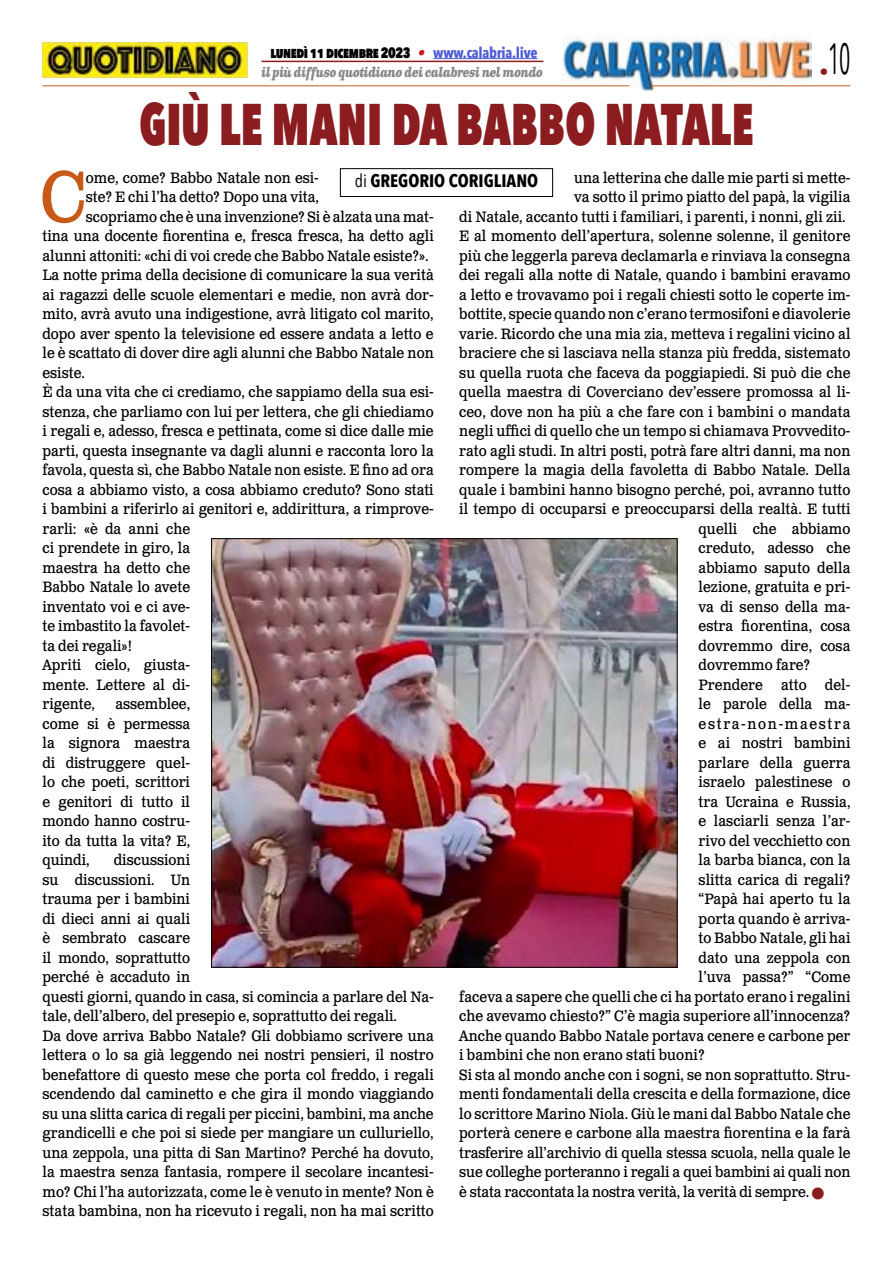
<style>
.page{position:relative;width:893px;height:1263px;background:#fff}
.page>*{position:absolute;margin:0;border:0;box-sizing:border-box;transform-origin:0 0}
.t1{font:71.25px "Clarendon Text Pro";color:#c85a19;scale:.91 1}
.t2{font:800 58.5px "Avenir Next Condensed";color:#8b1c1f;scale:.8 1}
.t3{font:43.5px "Avenir Next Condensed";color:#000;scale:.55 1}
.t4{font:700 18px "Avenir Next Condensed";color:#000}
.t5{font:15px/19.5px "Clarendon Text Pro";color:#000;text-align:justify;scale:.91 1}
.t6{font:800 15px "Avenir Next Condensed";letter-spacing:-.03em;color:#000;scale:.92 1}
.t7{font:15px "Clarendon Text Pro";letter-spacing:.12em;color:#000;scale:.91 1}
.t8{font:italic 700 13.5px "Clarendon Text Pro";letter-spacing:-.05em;color:#878787;scale:.79 1}
.s1{font-family:"Clarendon Text Pro";font-weight:700;font-style:italic;color:#ca181a}
.s2{font-weight:700;color:#4f5cd6}
.s3{color:#8b1c1f}
.s4{font-weight:400}
</style>
<div class="page">
<img style="left:563px;top:36px;width:248px;height:54px">
<hr style="left:43px;top:85px;width:586px;height:1px;background:#c85a19">
<hr style="left:651px;top:85px;width:199px;height:1px;background:#c85a19">
<hr style="left:433px;top:58px;width:105px;height:1px;background:#4f5cd6">
<hr style="left:261px;top:61px;width:282px;height:1px;background:#8b1c1f">
<img style="left:43px;top:43px;width:204px;height:34px">
<div style="left:340px;top:168px;width:213px;height:29px;border:1px solid #000"></div>
<img style="left:213px;top:540px;width:462px;height:425px">
<p class="t6" style="left:270px;top:43px;width:292px">lunedì 11 dicembre 2023 <span class="s1">•</span> <span class="s2">www.calabria.live</span></p>
<p class="t8" style="left:261px;top:64px;width:358px">il più diffuso quotidiano dei calabresi nel mondo</p>
<h2 class="t2" style="left:139px;top:88px;width:769px">GIÙ LE MANI DA BABBO NATALE</h2>
<h3 class="t3" style="left:820px;top:21px;width:58px"><sub>•</sub>10</h3>
<h1 class="t1" style="left:40px;top:154px;width:52px">C</h1>
<p class="t5" style="left:86px;top:168px;width:258px">ome, come? Babbo Natale non esi-</p>
<p class="t5" style="left:574px;top:168px;width:305px">una letterina che dalle mie parti si mette-</p>
<p class="t5" style="left:574px;top:188px;width:305px">va sotto il primo piatto del papà, la vigilia</p>
<p class="t5" style="left:459px;top:207px;width:426px">di Natale, accanto tutti i familiari, i parenti, i nonni, gli zii.</p>
<p class="t5" style="left:459px;top:227px;width:431px">E al momento dell’apertura, solenne solenne, il genitore</p>
<p class="t5" style="left:459px;top:246px;width:431px">più che leggerla pareva declamarla e rinviava la consegna</p>
<p class="t5" style="left:459px;top:266px;width:431px">dei regali alla notte di Natale, quando i bambini eravamo</p>
<p class="t5" style="left:459px;top:285px;width:431px">a letto e trovavamo poi i regali chiesti sotto le coperte im-</p>
<p class="t5" style="left:459px;top:305px;width:431px">bottite, specie quando non c’erano termosifoni e diavolerie</p>
<p class="t5" style="left:459px;top:324px;width:431px">varie. Ricordo che una mia zia, metteva i regalini vicino al</p>
<p class="t5" style="left:459px;top:344px;width:431px">braciere che si lasciava nella stanza più fredda, sistemato</p>
<p class="t5" style="left:459px;top:363px;width:431px">su quella ruota che faceva da poggiapiedi. Si può die che</p>
<p class="t5" style="left:459px;top:383px;width:431px">quella maestra di Coverciano dev’essere promossa al li-</p>
<p class="t5" style="left:459px;top:402px;width:431px">ceo, dove non ha più a che fare con i bambini o mandata</p>
<p class="t5" style="left:459px;top:422px;width:431px">negli uffici di quello che un tempo si chiamava Provvedito-</p>
<p class="t5" style="left:459px;top:441px;width:431px">rato agli studi. In altri posti, potrà fare altri danni, ma non</p>
<p class="t5" style="left:459px;top:461px;width:431px">rompere la magia della favoletta di Babbo Natale. Della</p>
<p class="t5" style="left:459px;top:480px;width:431px">quale i bambini hanno bisogno perché, poi, avranno tutto</p>
<p class="t5" style="left:459px;top:500px;width:431px">il tempo di occuparsi e preoccuparsi della realtà. E tutti</p>
<p class="t5" style="left:699px;top:519px;width:168px">quelli che abbiamo</p>
<p class="t5" style="left:699px;top:539px;width:168px">creduto, adesso che</p>
<p class="t5" style="left:699px;top:558px;width:168px">abbiamo saputo della</p>
<p class="t5" style="left:699px;top:578px;width:168px">lezione, gratuita e pri-</p>
<p class="t5" style="left:699px;top:597px;width:168px">va di senso della ma-</p>
<p class="t5" style="left:699px;top:617px;width:168px">estra fiorentina, cosa</p>
<p class="t5" style="left:699px;top:636px;width:168px">dovremmo dire, cosa</p>
<p class="t5" style="left:699px;top:656px;width:124px">dovremmo fare?</p>
<p class="t5" style="left:699px;top:675px;width:168px">Prendere atto del-</p>
<p class="t5" style="left:699px;top:695px;width:168px">le parole della ma-</p>
<p class="t7" style="left:699px;top:714px;width:168px">estra-non-maestra</p>
<p class="t5" style="left:699px;top:734px;width:168px">e ai nostri bambini</p>
<p class="t5" style="left:699px;top:753px;width:168px">parlare della guerra</p>
<p class="t5" style="left:699px;top:773px;width:168px">israelo palestinese o</p>
<p class="t5" style="left:699px;top:792px;width:168px">tra Ucraina e Russia,</p>
<p class="t5" style="left:699px;top:812px;width:168px">e lasciarli senza l’ar-</p>
<p class="t5" style="left:699px;top:831px;width:168px">rivo del vecchietto con</p>
<p class="t5" style="left:699px;top:851px;width:168px">la barba bianca, con la</p>
<p class="t5" style="left:699px;top:870px;width:168px">slitta carica di regali?</p>
<p class="t5" style="left:699px;top:890px;width:168px">“Papà hai aperto tu la</p>
<p class="t5" style="left:699px;top:909px;width:168px">porta quando è arriva-</p>
<p class="t5" style="left:699px;top:929px;width:168px">to Babbo Natale, gli hai</p>
<p class="t5" style="left:699px;top:948px;width:168px">dato una zeppola con</p>
<p class="t5" style="left:699px;top:968px;width:168px">l’uva passa?” “Come</p>
<p class="t5" style="left:459px;top:987px;width:431px">faceva a sapere che quelli che ci ha portato erano i regalini</p>
<p class="t5" style="left:459px;top:1007px;width:431px">che avevamo chiesto?” C’è magia superiore all’innocenza?</p>
<p class="t5" style="left:459px;top:1026px;width:431px">Anche quando Babbo Natale portava cenere e carbone per</p>
<p class="t5" style="left:459px;top:1046px;width:271px">i bambini che non erano stati buoni?</p>
<p class="t5" style="left:459px;top:1065px;width:431px">Si sta al mondo anche con i sogni, se non soprattutto. Stru-</p>
<p class="t5" style="left:459px;top:1085px;width:431px">menti fondamentali della crescita e della formazione, dice</p>
<p class="t5" style="left:459px;top:1104px;width:431px">lo scrittore Marino Niola. Giù le mani dal Babbo Natale che</p>
<p class="t5" style="left:459px;top:1124px;width:431px">porterà cenere e carbone alla maestra fiorentina e la farà</p>
<p class="t5" style="left:459px;top:1143px;width:431px">trasferire all’archivio di quella stessa scuola, nella quale le</p>
<p class="t5" style="left:459px;top:1163px;width:431px">sue colleghe porteranno i regali a quei bambini ai quali non</p>
<p class="t5" style="left:459px;top:1182px;width:402px">è stata raccontata la nostra verità, la verità di sempre. <span class="s3">■</span></p>
<p class="t4" style="left:355px;top:169px;width:185px"><span class="s4">di</span> GREGORIO CORIGLIANO</p>
<p class="t5" style="left:86px;top:188px;width:258px">ste? E chi l’ha detto? Dopo una vita,</p>
<p class="t5" style="left:86px;top:207px;width:384px">scopriamo che è una invenzione? Si è alzata una mat-</p>
<p class="t5" style="left:43px;top:227px;width:431px">tina una docente fiorentina e, fresca fresca, ha detto agli</p>
<p class="t5" style="left:43px;top:246px;width:426px">alunni attoniti: «chi di voi crede che Babbo Natale esiste?».</p>
<p class="t5" style="left:43px;top:266px;width:431px">La notte prima della decisione di comunicare la sua verità</p>
<p class="t5" style="left:43px;top:285px;width:431px">ai ragazzi delle scuole elementari e medie, non avrà dor-</p>
<p class="t5" style="left:43px;top:305px;width:431px">mito, avrà avuto una indigestione, avrà litigato col marito,</p>
<p class="t5" style="left:43px;top:324px;width:431px">dopo aver spento la televisione ed essere andata a letto e</p>
<p class="t5" style="left:43px;top:344px;width:431px">le è scattato di dover dire agli alunni che Babbo Natale non</p>
<p class="t5" style="left:43px;top:363px;width:48px">esiste.</p>
<p class="t5" style="left:43px;top:383px;width:431px">È da una vita che ci crediamo, che sappiamo della sua esi-</p>
<p class="t5" style="left:43px;top:402px;width:431px">stenza, che parliamo con lui per lettera, che gli chiediamo</p>
<p class="t5" style="left:43px;top:422px;width:431px">i regali e, adesso, fresca e pettinata, come si dice dalle mie</p>
<p class="t5" style="left:43px;top:441px;width:431px">parti, questa insegnante va dagli alunni e racconta loro la</p>
<p class="t5" style="left:43px;top:461px;width:431px">favola, questa sì, che Babbo Natale non esiste. E fino ad ora</p>
<p class="t5" style="left:43px;top:480px;width:431px">cosa a abbiamo visto, a cosa abbiamo creduto? Sono stati</p>
<p class="t5" style="left:43px;top:500px;width:431px">i bambini a riferirlo ai genitori e, addirittura, a rimprove-</p>
<p class="t5" style="left:43px;top:519px;width:164px">rarli: «è da anni che</p>
<p class="t5" style="left:43px;top:539px;width:164px">ci prendete in giro, la</p>
<p class="t5" style="left:43px;top:558px;width:164px">maestra ha detto che</p>
<p class="t5" style="left:43px;top:578px;width:164px">Babbo Natale lo avete</p>
<p class="t5" style="left:43px;top:597px;width:164px">inventato voi e ci ave-</p>
<p class="t5" style="left:43px;top:617px;width:164px">te imbastito la favolet-</p>
<p class="t5" style="left:43px;top:636px;width:101px">ta dei regali»!</p>
<p class="t5" style="left:43px;top:656px;width:164px">Apriti cielo, giusta-</p>
<p class="t5" style="left:43px;top:675px;width:164px">mente. Lettere al di-</p>
<p class="t5" style="left:43px;top:695px;width:59px">rigente,</p>
<p class="t5" style="left:43px;top:695px;width:164px;text-indent:73px">assemblee, come si è permessa la signora maestra di distruggere quel&shy;lo che poeti, scrittori e genitori di tutto il mondo hanno costru&shy;ito da tutta la vita? E, quindi,</p>
<p class="t5" style="left:43px;top:851px;width:431px;text-align:left;text-indent:71px">discussioni<br>su discussioni. Un<br>trauma per i bambini<br>di dieci anni ai quali<br>è sembrato cascare<br>il mondo, soprattutto<br>perché è accaduto in<br>questi giorni, quando in casa, si comincia a parlare del Na&shy;tale, dell’albero, del presepio e, soprattutto dei regali.<br>Da dove arriva Babbo Natale? Gli dobbiamo scrivere una lettera o lo sa già leggendo nei nostri pensieri, il nostro benefattore di questo mese che porta col freddo, i regali scendendo dal caminetto e che gira il mondo viaggiando su una slitta carica di regali per piccini, bambini, ma anche grandicelli e che poi si siede per mangiare un culluriello, una zeppola, una pitta di San Martino? Perché ha dovuto, la maestra senza fantasia, rompere il secolare incantesi&shy;mo? Chi l’ha autorizzata, come le è venuto in mente? Non è stata bambina, non ha ricevuto i regali, non ha mai scritto</p>
</div>
